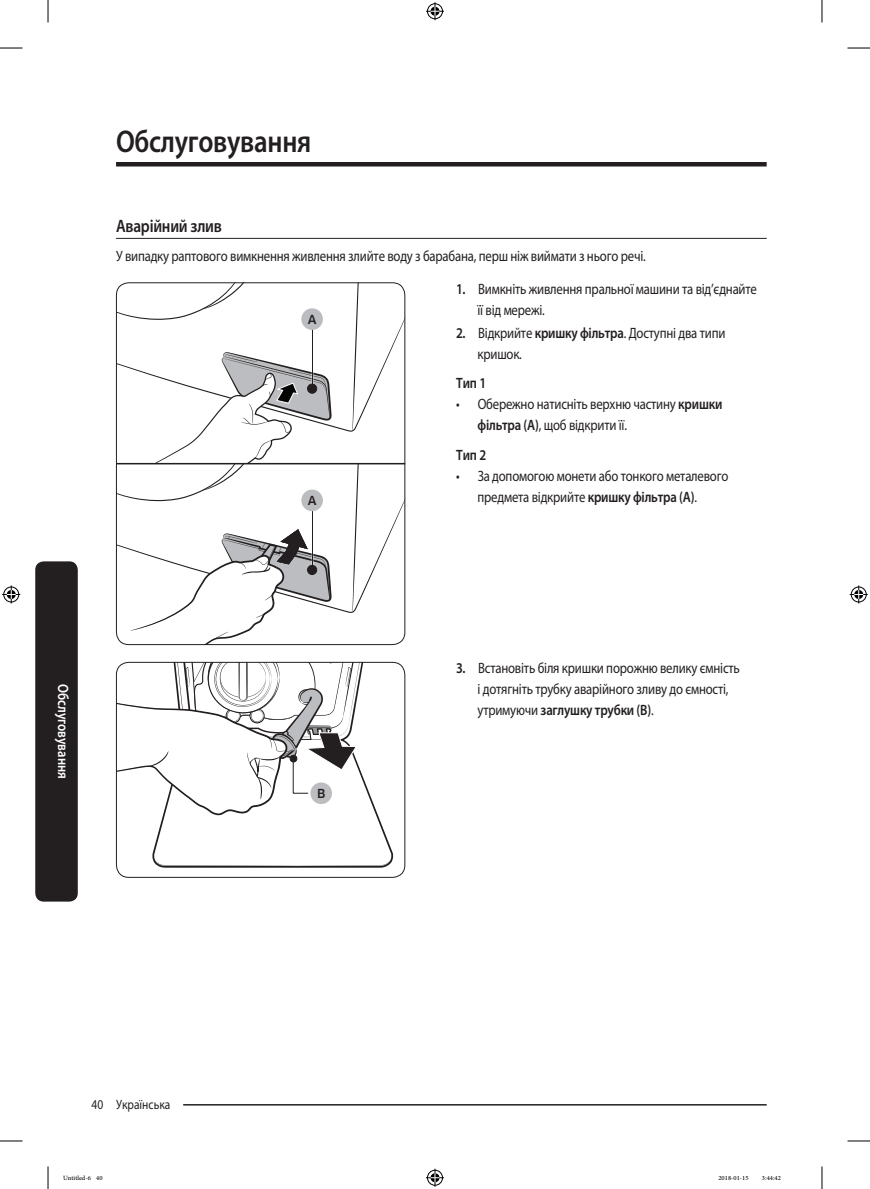
<style>
.page{position:relative;width:870px;height:1189px;background:#fff}
.page>*{position:absolute;margin:0;border:0;box-sizing:border-box;transform-origin:0 0}
.t1{font:600 31.5px "Myriad Pro";letter-spacing:-.01em;color:#231f20;scale:.85 1}
.t2{font:600 18px "Myriad Pro";letter-spacing:-.015em;color:#231f20;scale:.85 1}
.t3{font:15px/21px "Myriad Pro";letter-spacing:-.015em;color:#231f20;scale:.85 1}
.Sidebar{font:600 15px "Myriad Pro";color:#fff;scale:.85 1}
.P_Split{font:600 15px "Myriad Pro";letter-spacing:-.015em;color:#231f20;scale:.85 1}
.t4{font:13.5px "Myriad Pro";color:#231f20;scale:.85 1}
.image{font:500 12.15px "Samsung Clan Pro";color:#231f20}
.t5{font:9px "Adobe Arabic";color:#000}
.s1{font-weight:600}
</style>
<div class="page">
<hr style="left:116px;top:162px;width:651px;height:4px;background:#231f20">
<hr style="left:116px;top:1104px;width:651px;height:1px;background:#231f20">
<div style="left:103px;top:1096px;width:80px;height:15px;background:#fff"></div>
<div style="left:35px;top:561px;width:43px;height:340px;background:#231f20;border-radius:9px"></div>
<hr style="left:116px;top:238px;width:651px;height:1px;background:#231f20">
<svg style="left:116px;top:282px;width:289px;height:363px"></svg>
<hr style="left:312px;top:510px;width:1px;height:58px;background:#231f20">
<div style="left:307px;top:565px;width:10px;height:9px;background:#231f20;border-radius:50%"></div>
<div style="left:307px;top:565px;width:10px;height:10px;border:1px solid #231f20;border-radius:50%"></div>
<div style="left:301px;top:490px;width:22px;height:21px;background:#bcbdc0;border-radius:50%"></div>
<hr style="left:116px;top:463px;width:289px;height:1px;background:#231f20">
<div style="left:116px;top:282px;width:289px;height:363px;border:1px solid #231f20;border-radius:12px"></div>
<svg style="left:116px;top:662px;width:277px;height:206px"></svg>
<div style="left:290px;top:755px;width:7px;height:7px;background:#231f20;border-radius:50%"></div>
<div style="left:290px;top:755px;width:7px;height:7px;border:1px solid #231f20;border-radius:50%"></div>
<div style="left:310px;top:782px;width:22px;height:22px;background:#bcbdc0;border-radius:50%"></div>
<div style="left:116px;top:662px;width:289px;height:216px;border:1px solid #231f20;border-radius:12px"></div>
<svg style="left:0;top:48px;width:22px;height:1px"></svg>
<svg style="left:847px;top:48px;width:23px;height:1px"></svg>
<svg style="left:0;top:1141px;width:22px;height:1px"></svg>
<svg style="left:847px;top:1141px;width:23px;height:1px"></svg>
<svg style="left:48px;top:0;width:1px;height:23px"></svg>
<svg style="left:48px;top:1166px;width:1px;height:23px"></svg>
<svg style="left:822px;top:0;width:1px;height:23px"></svg>
<svg style="left:822px;top:1166px;width:1px;height:23px"></svg>
<svg style="left:426px;top:2px;width:18px;height:18px"></svg>
<svg style="left:426px;top:1169px;width:18px;height:18px"></svg>
<svg style="left:2px;top:585px;width:18px;height:18px"></svg>
<svg style="left:850px;top:585px;width:18px;height:18px"></svg>
<h1 class="t1" style="left:116px;top:122px;width:231px">Обслуговування</h1>
<h2 class="t2" style="left:116px;top:214px;width:126px">Аварійний злив</h2>
<p class="t3" style="left:116px;top:245px;width:625px">У випадку раптового вимкнення живлення злийте воду з барабана, перш ніж виймати з нього речі.</p>
<p class="Sidebar" style="left:73px;top:684px;width:113px;rotate:90deg">Обслуговування</p>
<p class="t4" style="left:92px;top:1096px;width:94px">40 Українська</p>
<p class="image" style="left:308px;top:312px;width:10px">A</p>
<p class="image" style="left:308px;top:493px;width:10px">A</p>
<p class="image" style="left:317px;top:786px;width:10px">B</p>
<p class="t3" style="left:477px;top:278px;width:330px;text-indent:-21px"><span class="s1">1.</span> Вимкніть живлення пральної машини та від’єднайте її від мережі.</p>
<p class="t3" style="left:477px;top:322px;width:293px;text-indent:-21px"><span class="s1">2.</span> Відкрийте <span class="s1">кришку фільтра</span>. Доступні два типи кришок.</p>
<p class="P_Split" style="left:456px;top:374px;width:37px">Тип 1</p>
<p class="t3" style="left:477px;top:393px;width:290px;text-indent:-21px">• Обережно натисніть верхню частину <span class="s1">кришки фільтра (A)</span>, щоб відкрити її.</p>
<p class="P_Split" style="left:456px;top:445px;width:37px">Тип 2</p>
<p class="t3" style="left:477px;top:465px;width:297px;text-indent:-21px">• За допомогою монети або тонкого металевого предмета відкрийте <span class="s1">кришку фільтра (A)</span>.</p>
<p class="t3" style="left:477px;top:657px;width:310px;text-indent:-21px"><span class="s1">3.</span> Встановіть біля кришки порожню велику ємність і дотягніть трубку аварійного зливу до ємності, утримуючи <span class="s1">заглушку трубки (B)</span>.</p>
<p class="t5" style="left:63px;top:1171px;width:41px">Untitled-6 40</p>
<p class="t5" style="left:718px;top:1171px;width:32px">2018-01-15</p>
<p class="t5" style="left:762px;top:1171px;width:20px">3:44:42</p>
</div>
